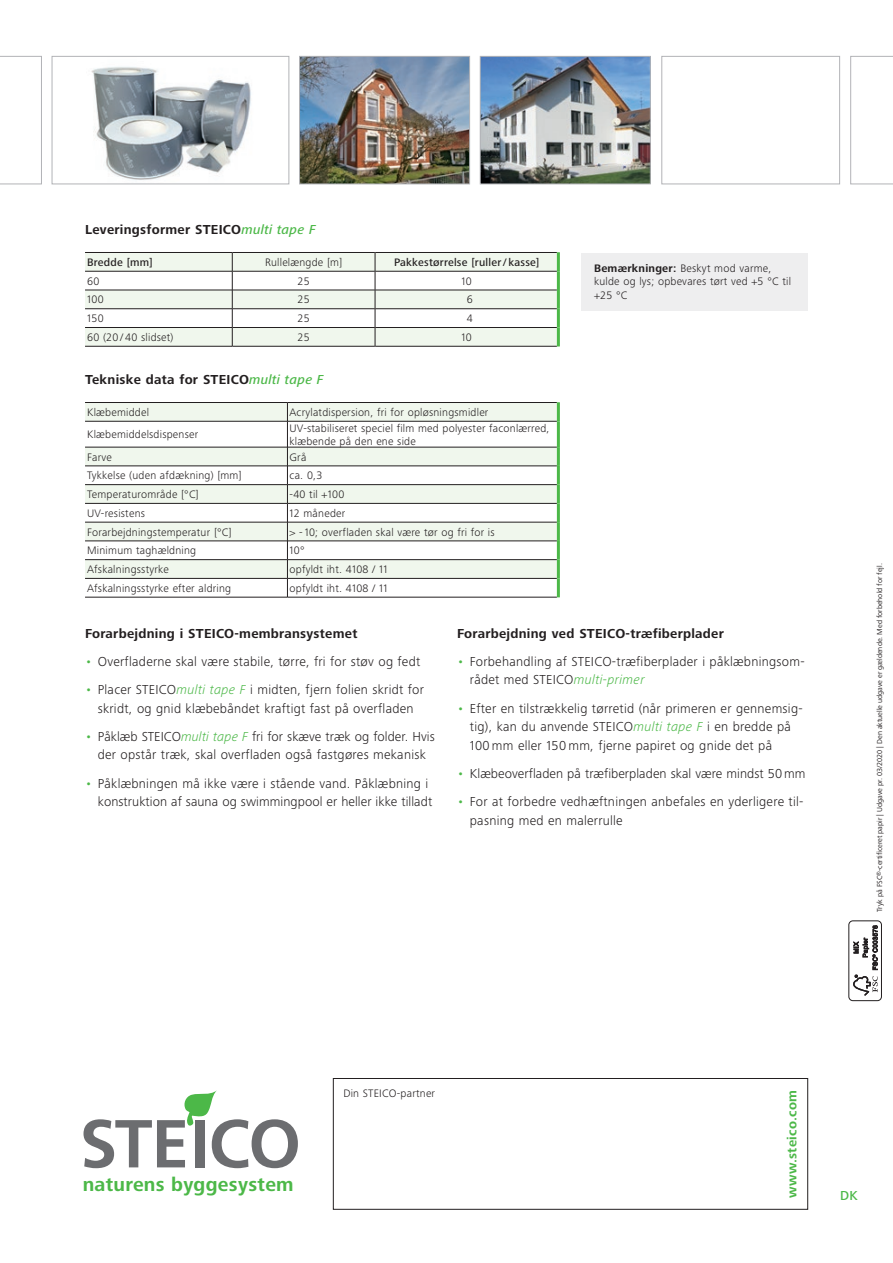
<style>
.page{position:relative;width:893px;height:1263px;background:#fff}
.page>*{position:absolute;margin:0;border:0;box-sizing:border-box;transform-origin:0 0}
.t1{font:700 19.95px "Frutiger Next LTW1 G";letter-spacing:.015em;color:#4cb848}
.t2{font:300 13.5px/18.8px "Frutiger Next LTW1 G";letter-spacing:.02em;color:#231f20}
.t3{font:700 13.5px "Frutiger Next LTW1 G";letter-spacing:.02em;color:#231f20}
.t4{font:700 13.5px "Frutiger Next LTW1 G";letter-spacing:.02em;color:#4cb848}
.t5{font:500 13.5px "Frutiger Next LTW1 G";color:#4cb848}
.t6{font:300 11.25px/13.5px "Frutiger Next LTW1 G";letter-spacing:.02em;color:#231f20}
.t7{font:500 11.25px "Frutiger Next LTW1 G";letter-spacing:.02em;color:#231f20}
.t8{font:7.5px "Frutiger Next LTW1 G";color:#231f20}
.s1{font-weight:500;font-style:italic;color:#4cb848}
.s2{color:#4cb848}
.s3{font-style:italic;color:#4cb848}
.s4{font-weight:700}
</style>
<div class="page">
<svg style="left:850px;top:56px;width:43px;height:128px"></svg>
<svg style="left:0;top:56px;width:42px;height:128px"></svg>
<div style="left:662px;top:56px;width:178px;height:128px;border:1px solid #b2b3b7"></div>
<svg style="left:83px;top:1090px;width:215px;height:78px"></svg>
<div style="left:848px;top:920px;width:34px;height:81px;border:1px solid #231f20;border-radius:4px"></div>
<svg style="left:853px;top:925px;width:25px;height:71px"></svg>
<div style="left:333px;top:1078px;width:475px;height:131px;border:1px solid #231f20"></div>
<img style="left:482px;top:58px;width:167px;height:124px">
<div style="left:480px;top:56px;width:171px;height:128px;border:1px solid #b2b3b7"></div>
<img style="left:301px;top:58px;width:167px;height:124px">
<div style="left:299px;top:56px;width:171px;height:128px;border:1px solid #b2b3b7"></div>
<img style="left:91px;top:67px;width:160px;height:113px">
<div style="left:52px;top:56px;width:237px;height:128px;border:1px solid #b2b3b7"></div>
<hr style="left:85px;top:346px;width:147px;height:1px;background:#231f20">
<hr style="left:232px;top:346px;width:143px;height:1px;background:#231f20">
<svg style="left:85px;top:252px;width:472px;height:94px"></svg>
<hr style="left:375px;top:346px;width:182px;height:1px;background:#231f20">
<hr style="left:557px;top:252px;width:3px;height:19px;background:#4cb848">
<hr style="left:557px;top:271px;width:3px;height:19px;background:#4cb848">
<hr style="left:557px;top:290px;width:3px;height:19px;background:#4cb848">
<hr style="left:557px;top:309px;width:3px;height:18px;background:#4cb848">
<hr style="left:557px;top:327px;width:3px;height:19px;background:#4cb848">
<svg style="left:85px;top:403px;width:472px;height:175px;fill:#f0f7ed"></svg>
<svg style="left:287px;top:402px;width:1px;height:195px"></svg>
<hr style="left:85px;top:421px;width:202px;height:1px;background:#231f20">
<hr style="left:288px;top:421px;width:269px;height:1px;background:#231f20">
<hr style="left:85px;top:447px;width:202px;height:1px;background:#231f20">
<hr style="left:288px;top:447px;width:269px;height:1px;background:#231f20">
<hr style="left:85px;top:466px;width:202px;height:1px;background:#231f20">
<hr style="left:288px;top:466px;width:269px;height:1px;background:#231f20">
<hr style="left:85px;top:484px;width:202px;height:1px;background:#231f20">
<hr style="left:288px;top:484px;width:269px;height:1px;background:#231f20">
<hr style="left:85px;top:503px;width:202px;height:1px;background:#231f20">
<hr style="left:288px;top:503px;width:269px;height:1px;background:#231f20">
<hr style="left:85px;top:522px;width:202px;height:1px;background:#231f20">
<hr style="left:288px;top:522px;width:269px;height:1px;background:#231f20">
<hr style="left:85px;top:541px;width:202px;height:1px;background:#231f20">
<hr style="left:288px;top:541px;width:269px;height:1px;background:#231f20">
<hr style="left:85px;top:559px;width:202px;height:1px;background:#231f20">
<hr style="left:288px;top:559px;width:269px;height:1px;background:#231f20">
<hr style="left:85px;top:578px;width:202px;height:1px;background:#231f20">
<hr style="left:288px;top:578px;width:269px;height:1px;background:#231f20">
<hr style="left:85px;top:402px;width:202px;height:1px;background:#231f20">
<hr style="left:85px;top:597px;width:202px;height:1px;background:#231f20">
<hr style="left:288px;top:402px;width:269px;height:1px;background:#231f20">
<hr style="left:288px;top:597px;width:269px;height:1px;background:#231f20">
<hr style="left:557px;top:402px;width:3px;height:19px;background:#4cb848">
<hr style="left:557px;top:421px;width:3px;height:26px;background:#4cb848">
<hr style="left:557px;top:447px;width:3px;height:19px;background:#4cb848">
<hr style="left:557px;top:466px;width:3px;height:19px;background:#4cb848">
<hr style="left:557px;top:485px;width:3px;height:18px;background:#4cb848">
<hr style="left:557px;top:503px;width:3px;height:19px;background:#4cb848">
<hr style="left:557px;top:522px;width:3px;height:19px;background:#4cb848">
<hr style="left:557px;top:541px;width:3px;height:19px;background:#4cb848">
<hr style="left:557px;top:560px;width:3px;height:18px;background:#4cb848">
<hr style="left:557px;top:578px;width:3px;height:19px;background:#4cb848">
<div style="left:581px;top:253px;width:227px;height:58px;background:#eeeeef"></div>
<p class="t3" style="left:85px;top:222px;width:232px">Leveringsformer STEICO<span class="s1">multi tape F</span></p>
<p class="t7" style="left:87px;top:256px;width:67px">Bredde [mm]</p>
<p class="t6" style="left:265px;top:255px;width:79px">Rullelængde [m]</p>
<p class="t7" style="left:394px;top:256px;width:147px">Pakkestørrelse [ruller/ kasse]</p>
<p class="t6" style="left:87px;top:274px;width:14px">60</p>
<p class="t6" style="left:298px;top:274px;width:14px">25</p>
<p class="t6" style="left:462px;top:274px;width:12px">10</p>
<p class="t6" style="left:87px;top:293px;width:18px">100</p>
<p class="t6" style="left:298px;top:293px;width:14px">25</p>
<p class="t6" style="left:467px;top:293px;width:7px">6</p>
<p class="t6" style="left:87px;top:312px;width:18px">150</p>
<p class="t6" style="left:298px;top:312px;width:14px">25</p>
<p class="t6" style="left:467px;top:312px;width:7px">4</p>
<p class="t6" style="left:87px;top:330px;width:88px">60 (20 / 40 slidset)</p>
<p class="t6" style="left:298px;top:330px;width:14px">25</p>
<p class="t6" style="left:462px;top:330px;width:12px">10</p>
<p class="t3" style="left:85px;top:372px;width:240px">Tekniske data for STEICO<span class="s1">multi tape F</span></p>
<p class="t6" style="left:87px;top:405px;width:63px">Klæbemiddel</p>
<p class="t6" style="left:290px;top:405px;width:200px">Acrylatdispersion, fri for opløsningsmidler</p>
<p class="t6" style="left:87px;top:428px;width:113px">Klæbemiddelsdispenser</p>
<p class="t6" style="left:290px;top:421px;width:262px">UV-stabiliseret speciel film med polyester faconlærred, klæbende på den ene side</p>
<p class="t6" style="left:87px;top:450px;width:26px">Farve</p>
<p class="t6" style="left:290px;top:450px;width:18px">Grå</p>
<p class="t6" style="left:87px;top:469px;width:156px">Tykkelse (uden afdækning) [mm]</p>
<p class="t6" style="left:290px;top:469px;width:34px">ca. 0,3</p>
<p class="t6" style="left:87px;top:488px;width:113px">Temperaturområde [°C]</p>
<p class="t6" style="left:290px;top:488px;width:56px">-40 til +100</p>
<p class="t6" style="left:87px;top:506px;width:59px">UV-resistens</p>
<p class="t6" style="left:290px;top:506px;width:57px">12 måneder</p>
<p class="t6" style="left:87px;top:525px;width:146px">Forarbejdningstemperatur [°C]</p>
<p class="t6" style="left:290px;top:525px;width:207px">&gt; -10; overfladen skal være tør og fri for is</p>
<p class="t6" style="left:87px;top:544px;width:111px">Minimum taghældning</p>
<p class="t6" style="left:290px;top:544px;width:17px">10°</p>
<p class="t6" style="left:87px;top:563px;width:83px">Afskalningsstyrke</p>
<p class="t6" style="left:290px;top:563px;width:99px">opfyldt iht. 4108 / 11</p>
<p class="t6" style="left:87px;top:581px;width:146px">Afskalningsstyrke efter aldring</p>
<p class="t6" style="left:290px;top:581px;width:99px">opfyldt iht. 4108 / 11</p>
<p class="t3" style="left:85px;top:625px;width:274px">Forarbejdning i STEICO-membransystemet</p>
<p class="t2" style="left:85px;top:652px;width:337px"><span class="s2">•</span> Overfladerne skal være stabile, tørre, fri for støv og fedt</p>
<p class="t2" style="left:85px;top:680px;width:340px;text-align:center"><span class="s2">•</span> Placer STEICO<span class="s3">multi tape F</span> i midten, fjern folien skridt for skridt, og gnid klæbebåndet kraftigt fast på overfladen</p>
<p class="t2" style="left:85px;top:727px;width:351px;text-align:center"><span class="s2">•</span> Påklæb STEICO<span class="s3">multi tape F</span> fri for skæve træk og folder. Hvis der opstår træk, skal overfladen også fastgøres mekanisk</p>
<p class="t2" style="left:85px;top:774px;width:349px;text-align:right"><span class="s2">•</span> Påklæbningen må ikke være i stående vand. Påklæbning i konstruktion af sauna og swimmingpool er heller ikke tilladt</p>
<p class="t6" style="left:594px;top:261px;width:198px"><span class="s4">Bemærkninger:</span> Beskyt mod varme, kulde og lys; opbevares tørt ved +5 °C til +25 °C</p>
<p class="t3" style="left:457px;top:625px;width:268px">Forarbejdning ved STEICO-træfiberplader</p>
<p class="t2" style="left:470px;top:652px;width:336px;text-indent:-13px"><span class="s2">•</span> Forbehandling af STEICO-træfiberplader i påklæbningsom&shy;rådet med STEICO<span class="s3">multi-primer</span></p>
<p class="t2" style="left:470px;top:699px;width:334px;text-indent:-13px"><span class="s2">•</span> Efter en tilstrækkelig tørretid (når primeren er gennemsig&shy;tig), kan du anvende STEICO<span class="s3">multi tape F</span> i en bredde på<br>100 mm eller 150 mm, fjerne papiret og gnide det på</p>
<p class="t2" style="left:457px;top:764px;width:350px"><span class="s2">•</span> Klæbeoverfladen på træfiberpladen skal være mindst 50mm</p>
<p class="t2" style="left:470px;top:792px;width:335px;text-indent:-13px"><span class="s2">•</span> For at forbedre vedhæftningen anbefales en yderligere til&shy;pasning med en malerrulle</p>
<p class="t8" style="left:875px;top:912px;width:350px;rotate:-90deg">Tryk på FSC<sup>®</sup>-certificeret papir | Udgave pr. 03/2020 | Den aktuelle udgave er gældende. Med forbehold for fejl.</p>
<h1 class="t1" style="left:83px;top:1173px;width:213px">naturens byggesystem</h1>
<p class="t6" style="left:343px;top:1086px;width:93px">Din STEICO-partner</p>
<p class="t4" style="left:784px;top:1198px;width:109px;rotate:-90deg">www.steico.com</p>
<p class="t5" style="left:840px;top:1188px;width:19px">DK</p>
</div>
